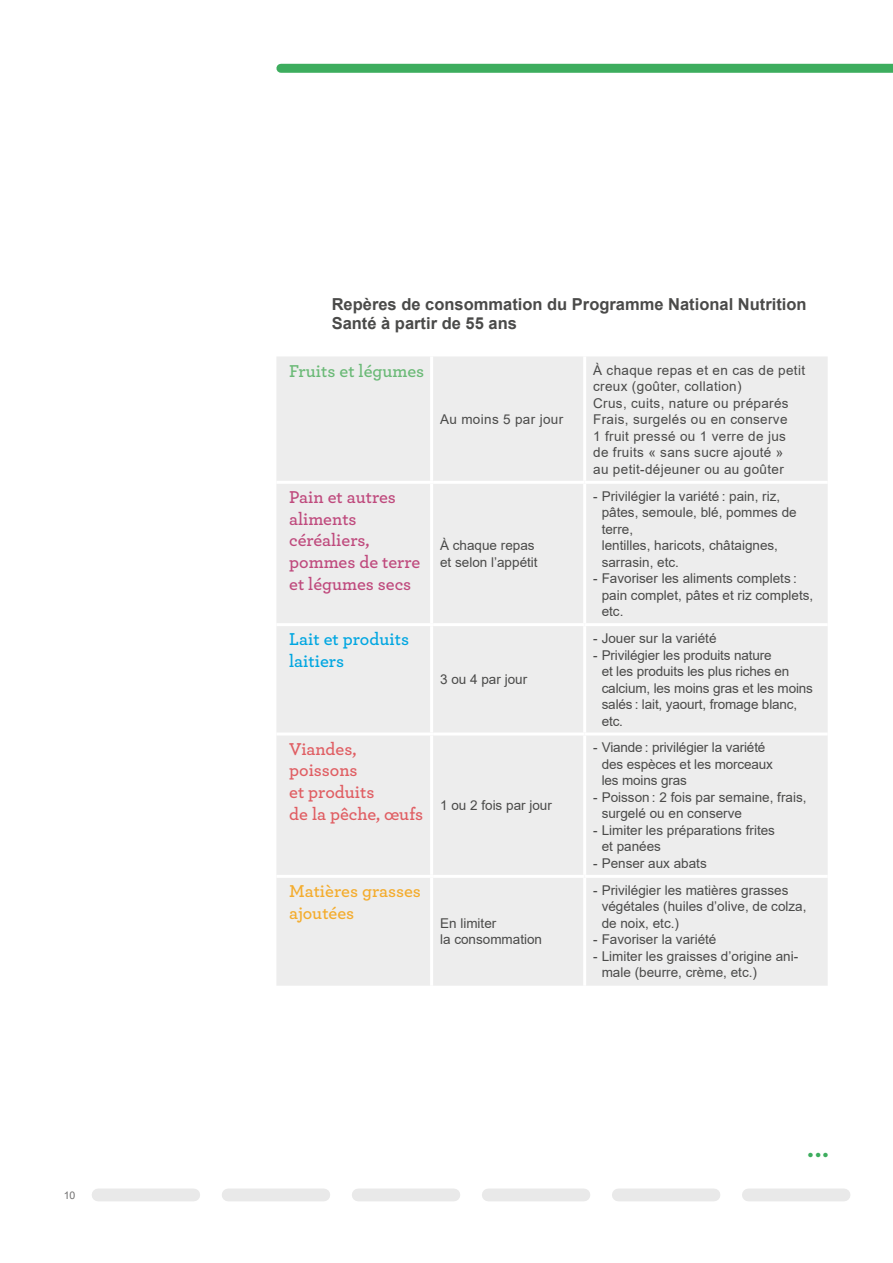
<style>
.page{position:relative;width:893px;height:1263px;background:#fff}
.page>*{position:absolute;margin:0;border:0;box-sizing:border-box;transform-origin:0 0}
.t1{font:700 27px "Archer";color:#3dad5e}
.Cellule_entrée_Gauch{font:600 18px/21.6px "Archer";color:#bf4a7d}
.Cellule_entrée_Gauch-2{font:600 18px/21.6px "Archer";color:#e05e63}
.Cellule_entrée_Gauch-3{font:600 18px/21.6px "Archer";color:#f4ac2d}
.Cellule_entrée_Gauch-4{font:600 18px/21.6px "Archer";color:#00a6e1}
.Cellule_entrée_Gauch-5{font:600 18px "Archer";color:#6ab976}
.TITRE_avant_tableau{font:700 16.5px/19.5px "Arial";color:#4a4a49}
.QuestionnaireTitre_h{font:13.5px/16.5px "Arial";color:#4a4a49}
.QuestionnaireTitre_h-2{font:13.5px/16.5px "Arial";letter-spacing:.025em;color:#4a4a49}
.Texte_courant{font:13.5px/16.5px "Arial";color:#4a4a49}
.t2{font:10.5px "Arial";color:#706f6f}
</style>
<div class="page">
<div style="left:281px;top:64px;width:612px;height:9px;background:#3dad5e"></div>
<div style="left:748px;top:1188px;width:96px;height:13px;background:#e9e9e9"></div>
<div style="left:488px;top:1188px;width:96px;height:13px;background:#e9e9e9"></div>
<div style="left:228px;top:1188px;width:96px;height:13px;background:#e9e9e9"></div>
<div style="left:618px;top:1188px;width:96px;height:13px;background:#e9e9e9"></div>
<div style="left:358px;top:1188px;width:96px;height:13px;background:#e9e9e9"></div>
<div style="left:98px;top:1188px;width:96px;height:13px;background:#e9e9e9"></div>
<div style="left:276px;top:357px;width:552px;height:629px;background:#ededed"></div>
<hr style="left:430px;top:356px;width:3px;height:125px;background:#fff">
<hr style="left:276px;top:481px;width:157px;height:3px;background:#fff">
<hr style="left:430px;top:484px;width:3px;height:139px;background:#fff">
<hr style="left:276px;top:623px;width:157px;height:3px;background:#fff">
<hr style="left:430px;top:626px;width:3px;height:106px;background:#fff">
<hr style="left:276px;top:732px;width:157px;height:3px;background:#fff">
<hr style="left:430px;top:735px;width:3px;height:140px;background:#fff">
<hr style="left:276px;top:875px;width:157px;height:3px;background:#fff">
<hr style="left:430px;top:878px;width:3px;height:108px;background:#fff">
<hr style="left:583px;top:356px;width:3px;height:125px;background:#fff">
<hr style="left:433px;top:481px;width:152px;height:3px;background:#fff">
<hr style="left:585px;top:481px;width:243px;height:3px;background:#fff">
<hr style="left:583px;top:484px;width:3px;height:139px;background:#fff">
<hr style="left:433px;top:623px;width:152px;height:3px;background:#fff">
<hr style="left:585px;top:623px;width:243px;height:3px;background:#fff">
<hr style="left:583px;top:626px;width:3px;height:106px;background:#fff">
<hr style="left:433px;top:732px;width:152px;height:3px;background:#fff">
<hr style="left:585px;top:732px;width:243px;height:3px;background:#fff">
<hr style="left:583px;top:735px;width:3px;height:140px;background:#fff">
<hr style="left:433px;top:875px;width:152px;height:3px;background:#fff">
<hr style="left:585px;top:875px;width:243px;height:3px;background:#fff">
<hr style="left:583px;top:878px;width:3px;height:108px;background:#fff">
<p class="t2" style="left:64px;top:1188px;width:13px">10</p>
<p class="TITRE_avant_tableau" style="left:332px;top:294px;width:476px">Repères de consommation du Programme National Nutrition<br>Santé à partir de 55 ans</p>
<p class="Cellule_entrée_Gauch-5" style="left:289px;top:358px;width:137px">Fruits et légumes</p>
<p class="QuestionnaireTitre_h-2" style="left:440px;top:411px;width:125px">Au moins 5 par jour</p>
<p class="QuestionnaireTitre_h-2" style="left:593px;top:362px;width:213px">À chaque repas et en cas de petit creux (goûter, collation)</p>
<p class="QuestionnaireTitre_h-2" style="left:593px;top:395px;width:197px">Crus, cuits, nature ou préparés</p>
<p class="QuestionnaireTitre_h-2" style="left:593px;top:411px;width:196px">Frais, surgelés ou en conserve</p>
<p class="QuestionnaireTitre_h-2" style="left:593px;top:428px;width:194px">1 fruit pressé ou 1 verre de jus de fruits « sans sucre ajouté » au petit-déjeuner ou au goûter</p>
<p class="Cellule_entrée_Gauch" style="left:289px;top:485px;width:133px">Pain et autres aliments céréaliers, pommes de terre et légumes secs</p>
<p class="Cellule_entrée_Gauch-4" style="left:289px;top:628px;width:121px">Lait et produits laitiers</p>
<p class="Texte_courant" style="left:440px;top:537px;width:99px">À chaque repas et selon l’appétit</p>
<p class="Texte_courant" style="left:440px;top:671px;width:89px">3 ou 4 par jour</p>
<p class="Cellule_entrée_Gauch-2" style="left:289px;top:737px;width:136px">Viandes, poissons<br>et produits<br>de la pêche, œufs</p>
<p class="Texte_courant" style="left:440px;top:797px;width:113px">1 ou 2 fois par jour</p>
<p class="Cellule_entrée_Gauch-3" style="left:289px;top:879px;width:133px">Matières grasses ajoutées</p>
<p class="Texte_courant" style="left:440px;top:915px;width:104px">En limiter<br>la consommation</p>
<p class="QuestionnaireTitre_h" style="left:602px;top:488px;width:197px;text-indent:-9px">- Privilégier la variété : pain, riz, pâtes, semoule, blé, pommes de terre,<br>lentilles, haricots, châtaignes, sarrasin, etc.</p>
<p class="QuestionnaireTitre_h" style="left:602px;top:570px;width:213px;text-indent:-9px">- Favoriser les aliments complets : pain complet, pâtes et riz complets, etc.</p>
<p class="QuestionnaireTitre_h" style="left:593px;top:630px;width:125px">- Jouer sur la variété</p>
<p class="QuestionnaireTitre_h" style="left:602px;top:646px;width:213px;text-indent:-9px">- Privilégier les produits nature<br>et les produits les plus riches en calcium, les moins gras et les moins salés : lait, yaourt, fromage blanc, etc.</p>
<p class="QuestionnaireTitre_h" style="left:602px;top:739px;width:173px;text-indent:-9px">- Viande : privilégier la variété des espèces et les morceaux les moins gras</p>
<p class="QuestionnaireTitre_h" style="left:602px;top:789px;width:206px;text-indent:-9px">- Poisson : 2 fois par semaine, frais, surgelé ou en conserve</p>
<p class="QuestionnaireTitre_h" style="left:602px;top:822px;width:175px;text-indent:-9px">- Limiter les préparations frites et panées</p>
<p class="QuestionnaireTitre_h" style="left:593px;top:855px;width:115px">- Penser aux abats</p>
<p class="QuestionnaireTitre_h" style="left:602px;top:882px;width:206px;text-indent:-9px">- Privilégier les matières grasses végétales (huiles d’olive, de colza, de noix, etc.)</p>
<p class="QuestionnaireTitre_h" style="left:593px;top:931px;width:125px">- Favoriser la variété</p>
<p class="QuestionnaireTitre_h" style="left:602px;top:948px;width:198px;text-indent:-9px">- Limiter les graisses d’origine ani&shy;male (beurre, crème, etc.)</p>
<p class="t1" style="left:807px;top:1127px;width:24px">...</p>
</div>
